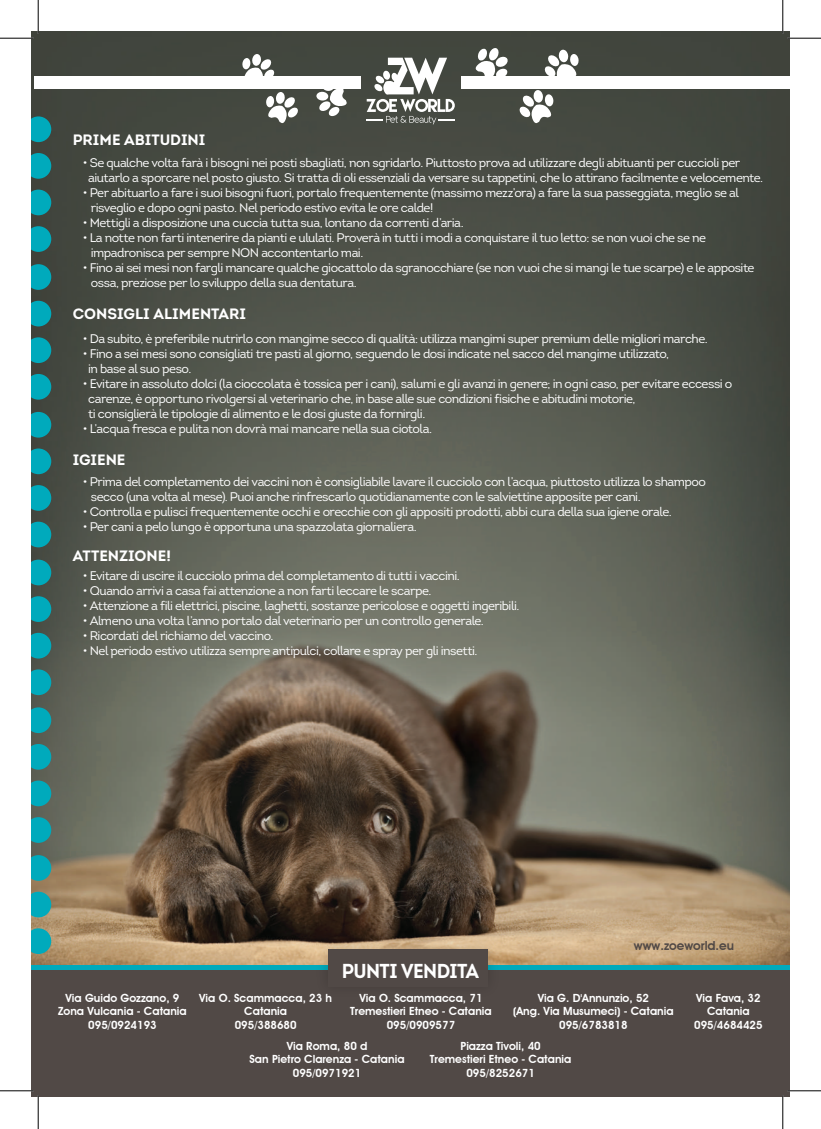
<style>
.page{position:relative;width:821px;height:1129px;background:#fff}
.page>*{position:absolute;margin:0;border:0;box-sizing:border-box;transform-origin:0 0}
.t1{font:700 20.12px "Intro";letter-spacing:-.03em;color:#fff;scale:.93 1}
.t2{font:700 15px "Intro";color:#fff}
.t3{font:12.5px/15px "Intro";letter-spacing:-.04em;color:#fff}
.t4{font:600 12.5px "Avant Garde IT Cby BT";color:#514946}
.t5{font:600 11.25px/13.5px "Avant Garde IT Cby BT";color:#fff;text-align:center}
</style>
<div class="page">
<img style="left:31px;top:31px;width:758px;height:934px">
<svg style="left:31px;top:116px;width:20px;height:26px"></svg>
<svg style="left:31px;top:153px;width:20px;height:26px"></svg>
<svg style="left:31px;top:190px;width:20px;height:25px"></svg>
<svg style="left:31px;top:226px;width:20px;height:26px"></svg>
<svg style="left:31px;top:264px;width:20px;height:26px"></svg>
<svg style="left:31px;top:301px;width:20px;height:25px"></svg>
<svg style="left:31px;top:337px;width:20px;height:26px"></svg>
<svg style="left:31px;top:374px;width:20px;height:26px"></svg>
<svg style="left:31px;top:412px;width:20px;height:26px"></svg>
<svg style="left:31px;top:448px;width:20px;height:26px"></svg>
<svg style="left:31px;top:485px;width:20px;height:26px"></svg>
<svg style="left:31px;top:522px;width:20px;height:25px"></svg>
<svg style="left:31px;top:560px;width:20px;height:25px"></svg>
<svg style="left:31px;top:596px;width:20px;height:26px"></svg>
<svg style="left:31px;top:633px;width:20px;height:25px"></svg>
<svg style="left:31px;top:669px;width:20px;height:26px"></svg>
<svg style="left:31px;top:707px;width:20px;height:26px"></svg>
<svg style="left:31px;top:744px;width:20px;height:25px"></svg>
<svg style="left:31px;top:780px;width:20px;height:26px"></svg>
<svg style="left:31px;top:817px;width:20px;height:26px"></svg>
<svg style="left:31px;top:855px;width:20px;height:26px"></svg>
<svg style="left:31px;top:892px;width:20px;height:25px"></svg>
<svg style="left:31px;top:928px;width:20px;height:26px"></svg>
<svg style="left:366px;top:58px;width:89px;height:66px"></svg>
<div style="left:35px;top:76px;width:325px;height:12px;background:#fff"></div>
<div style="left:461px;top:76px;width:328px;height:12px;background:#fff"></div>
<svg style="left:317px;top:88px;width:32px;height:29px"></svg>
<svg style="left:473px;top:47px;width:35px;height:29px"></svg>
<svg style="left:519px;top:49px;width:60px;height:77px"></svg>
<svg style="left:242px;top:54px;width:56px;height:72px"></svg>
<div style="left:31px;top:970px;width:758px;height:127px;background:#514946"></div>
<div style="left:31px;top:965px;width:758px;height:5px;background:#00aabc"></div>
<img style="left:312px;top:933px;width:192px;height:37px">
<div style="left:328px;top:949px;width:160px;height:38px;background:#514946"></div>
<hr style="left:0;top:38px;width:34px;height:1px;background:#000">
<hr style="left:787px;top:38px;width:33px;height:1px;background:#000">
<hr style="left:0;top:1090px;width:34px;height:1px;background:#000">
<hr style="left:787px;top:1090px;width:33px;height:1px;background:#000">
<hr style="left:38px;top:0;width:1px;height:34px;background:#000">
<hr style="left:38px;top:1095px;width:1px;height:34px;background:#000">
<hr style="left:782px;top:0;width:1px;height:34px;background:#000">
<hr style="left:782px;top:1095px;width:1px;height:34px;background:#000">
<p class="t2" style="left:73px;top:130px;width:134px">PRIME ABITUDINI</p>
<p class="t3" style="left:88px;top:155px;width:676px;text-indent:-5px">• Se qualche volta farà i bisogni nei posti sbagliati, non sgridarlo. Piuttosto prova ad utilizzare degli abituanti per cuccioli per aiutarlo a sporcare nel posto giusto. Si tratta di oli essenziali da versare su tappetini, che lo attirano facilmente e velocemente.</p>
<p class="t3" style="left:91px;top:185px;width:649px;text-indent:-8px">• Per abituarlo a fare i suoi bisogni fuori, portalo frequentemente (massimo mezz’ora) a fare la sua passeggiata, meglio se al risveglio e dopo ogni pasto. Nel periodo estivo evita le ore calde!</p>
<p class="t3" style="left:83px;top:215px;width:382px">• Mettigli a disposizione una cuccia tutta sua, lontano da correnti d’aria.</p>
<p class="t3" style="left:91px;top:230px;width:616px;text-indent:-8px">• La notte non farti intenerire da pianti e ululati. Proverà in tutti i modi a conquistare il tuo letto: se non vuoi che se ne impadronisca per sempre NON accontentarlo mai.</p>
<p class="t3" style="left:91px;top:260px;width:665px;text-indent:-8px">• Fino ai sei mesi non fargli mancare qualche giocattolo da sgranocchiare (se non vuoi che si mangi le tue scarpe) e le apposite ossa, preziose per lo sviluppo della sua dentatura.</p>
<p class="t2" style="left:73px;top:304px;width:175px">CONSIGLI ALIMENTARI</p>
<p class="t3" style="left:83px;top:331px;width:626px">• Da subito, è preferibile nutrirlo con mangime secco di qualità: utilizza mangimi super premium delle migliori marche.</p>
<p class="t3" style="left:88px;top:346px;width:582px;text-indent:-5px">• Fino a sei mesi sono consigliati tre pasti al giorno, seguendo le dosi indicate nel sacco del mangime utilizzato, in base al suo peso.</p>
<p class="t3" style="left:88px;top:376px;width:645px;text-indent:-5px">• Evitare in assoluto dolci (la cioccolata è tossica per i cani), salumi e gli avanzi in genere; in ogni caso, per evitare eccessi o carenze, è opportuno rivolgersi al veterinario che, in base alle sue condizioni fisiche e abitudini motorie,<br>ti consiglierà le tipologie di alimento e le dosi giuste da fornirgli.</p>
<p class="t3" style="left:83px;top:421px;width:351px">• L’acqua fresca e pulita non dovrà mai mancare nella sua ciotola.</p>
<p class="t2" style="left:73px;top:451px;width:54px">IGIENE</p>
<p class="t3" style="left:91px;top:474px;width:616px;text-indent:-8px">• Prima del completamento dei vaccini non è consigliabile lavare il cucciolo con l’acqua, piuttosto utilizza lo shampoo secco (una volta al mese). Puoi anche rinfrescarlo quotidianamente con le salviettine apposite per cani.</p>
<p class="t3" style="left:83px;top:504px;width:590px">• Controlla e pulisci frequentemente occhi e orecchie con gli appositi prodotti, abbi cura della sua igiene orale.</p>
<p class="t3" style="left:83px;top:519px;width:335px">• Per cani a pelo lungo è opportuna una spazzolata giornaliera.</p>
<p class="t2" style="left:73px;top:546px;width:100px">ATTENZIONE!</p>
<p class="t3" style="left:83px;top:568px;width:378px">• Evitare di uscire il cucciolo prima del completamento di tutti i vaccini.</p>
<p class="t3" style="left:83px;top:583px;width:350px">• Quando arrivi a casa fai attenzione a non farti leccare le scarpe.</p>
<p class="t3" style="left:83px;top:598px;width:438px">• Attenzione a fili elettrici, piscine, laghetti, sostanze pericolose e oggetti ingeribili.</p>
<p class="t3" style="left:83px;top:613px;width:402px">• Almeno una volta l’anno portalo dal veterinario per un controllo generale.</p>
<p class="t3" style="left:83px;top:628px;width:192px">• Ricordati del richiamo del vaccino.</p>
<p class="t3" style="left:83px;top:643px;width:396px">• Nel periodo estivo utilizza sempre antipulci, collare e spray per gli insetti.</p>
<h1 class="t1" style="left:342px;top:957px;width:149px">PUNTI VENDITA</h1>
<p class="t4" style="left:634px;top:937px;width:102px">www.zoeworld.eu</p>
<p class="t5" style="left:58px;top:990px;width:130px">Via Guido Gozzano, 9<br>Zona Vulcania - Catania<br>095/0924193</p>
<p class="t5" style="left:199px;top:990px;width:134px">Via O. Scammacca, 23 h<br>Catania<br>095/388680</p>
<p class="t5" style="left:350px;top:990px;width:143px">Via O. Scammacca, 71<br>Tremestieri Etneo - Catania<br>095/0909577</p>
<p class="t5" style="left:249px;top:1039px;width:156px">Via Roma, 80 d<br>San Pietro Clarenza - Catania<br>095/0971921</p>
<p class="t5" style="left:430px;top:1039px;width:143px">Piazza Tivoli, 40<br>Tremestieri Etneo - Catania<br>095/8252671</p>
<p class="t5" style="left:513px;top:990px;width:162px">Via G. D'Annunzio, 52<br>(Ang. Via Musumeci) - Catania<br>095/6783818</p>
<p class="t5" style="left:694px;top:990px;width:70px">Via Fava, 32<br>Catania<br>095/4684425</p>
</div>
